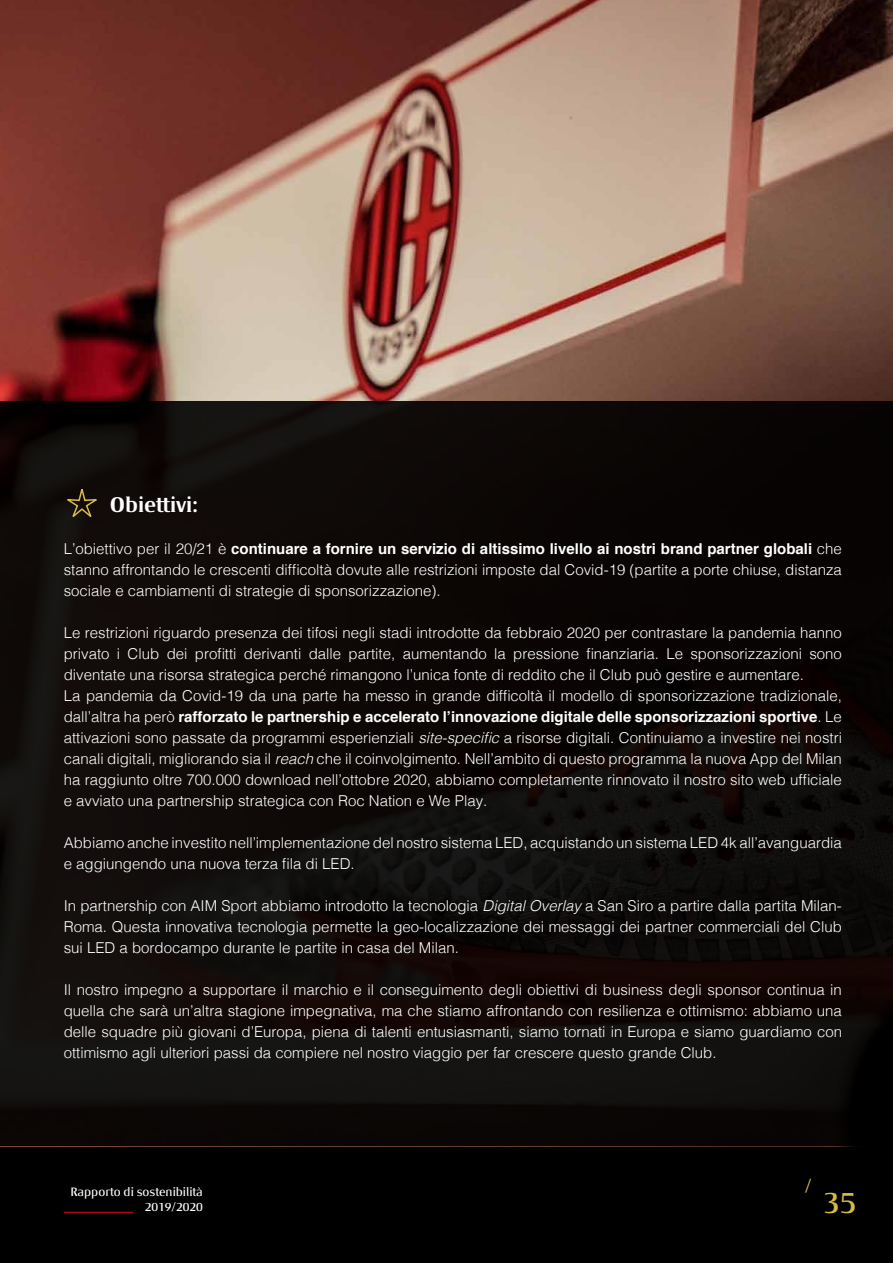
<style>
.page{position:relative;width:893px;height:1263px;background:#fff}
.page>*{position:absolute;margin:0;border:0;box-sizing:border-box;transform-origin:0 0}
.t1{font:30px "Milan Type Rev";color:#d6bc47}
.t2{font:700 21px "Milan Type Rev";color:#fff}
.t3{font:18px "Milan Type Rev";color:#d6bc47}
.t4{font:300 15px/21px "Helvetica";color:#fff;text-align:justify}
.t5{font:12px/14.4px "Milan Type Rev";color:#fff;text-align:right}
.s1{font-weight:700}
.s2{font-style:italic}
</style>
<div class="page">
<div style="left:0;top:1146px;width:893px;height:117px;background:#000"></div>
<hr style="left:64px;top:1212px;width:69px;height:1px;background:#e0071b">
<img style="left:0;top:0;width:893px;height:401px">
<div style="left:0;top:401px;width:893px;height:745px;background:#0f0a08"></div>
<svg style="left:62px;top:489px;width:35px;height:32px"></svg>
<h2 class="t2" style="left:110px;top:493px;width:89px">Obiettivi:</h2>
<p class="t4" style="left:64px;top:537px;width:780px">L’obiettivo per il 20/21 è <span class="s1">continuare a fornire un servizio di altissimo livello ai nostri brand partner globali</span> che stanno affrontando le crescenti difficoltà dovute alle restrizioni imposte dal Covid-19 (partite a porte chiuse, distanza sociale e cambiamenti di strategie di sponsorizzazione).</p>
<p class="t4" style="left:64px;top:621px;width:780px;text-align:left">Le restrizioni riguardo presenza dei tifosi negli stadi introdotte da febbraio 2020 per contrastare la pandemia hanno privato i Club dei profitti derivanti dalle partite, aumentando la pressione finanziaria. Le sponsorizzazioni sono diventate una risorsa strategica perché rimangono l’unica fonte di reddito che il Club può gestire e aumentare.<br>La pandemia da Covid-19 da una parte ha messo in grande difficoltà il modello di sponsorizzazione tradizionale, dall’altra ha però <span class="s1">rafforzato le partnership e accelerato l’innovazione digitale delle sponsorizzazioni sportive</span>. Le attivazioni sono passate da programmi esperienziali <span class="s2">site-specific</span> a risorse digitali. Continuiamo a investire nei nostri canali digitali, migliorando sia il <span class="s2">reach</span> che il coinvolgimento. Nell’ambito di questo programma la nuova App del Milan ha raggiunto oltre 700.000 download nell’ottobre 2020, abbiamo completamente rinnovato il nostro sito web ufficiale e avviato una partnership strategica con Roc Nation e We Play.</p>
<p class="t4" style="left:64px;top:831px;width:780px">Abbiamo anche investito nell’implementazione del nostro sistema LED, acquistando un sistema LED 4k all’avanguardia e aggiungendo una nuova terza fila di LED.</p>
<p class="t4" style="left:64px;top:894px;width:780px">In partnership con AIM Sport abbiamo introdotto la tecnologia <span class="s2">Digital Overlay</span> a San Siro a partire dalla partita Milan-Roma. Questa innovativa tecnologia permette la geo-localizzazione dei messaggi dei partner commerciali del Club sui LED a bordocampo durante le partite in casa del Milan.</p>
<p class="t4" style="left:64px;top:978px;width:780px">Il nostro impegno a supportare il marchio e il conseguimento degli obiettivi di business degli sponsor continua in quella che sarà un’altra stagione impegnativa, ma che stiamo affrontando con resilienza e ottimismo: abbiamo una delle squadre più giovani d’Europa, piena di talenti entusiasmanti, siamo tornati in Europa e siamo guardiamo con ottimismo agli ulteriori passi da compiere nel nostro viaggio per far crescere questo grande Club.</p>
<p class="t5" style="left:70px;top:1185px;width:134px">Rapporto di sostenibilità<br>2019/2020</p>
<p class="t3" style="left:805px;top:1175px;width:8px">/</p>
<h1 class="t1" style="left:823px;top:1185px;width:35px">35</h1>
</div>
